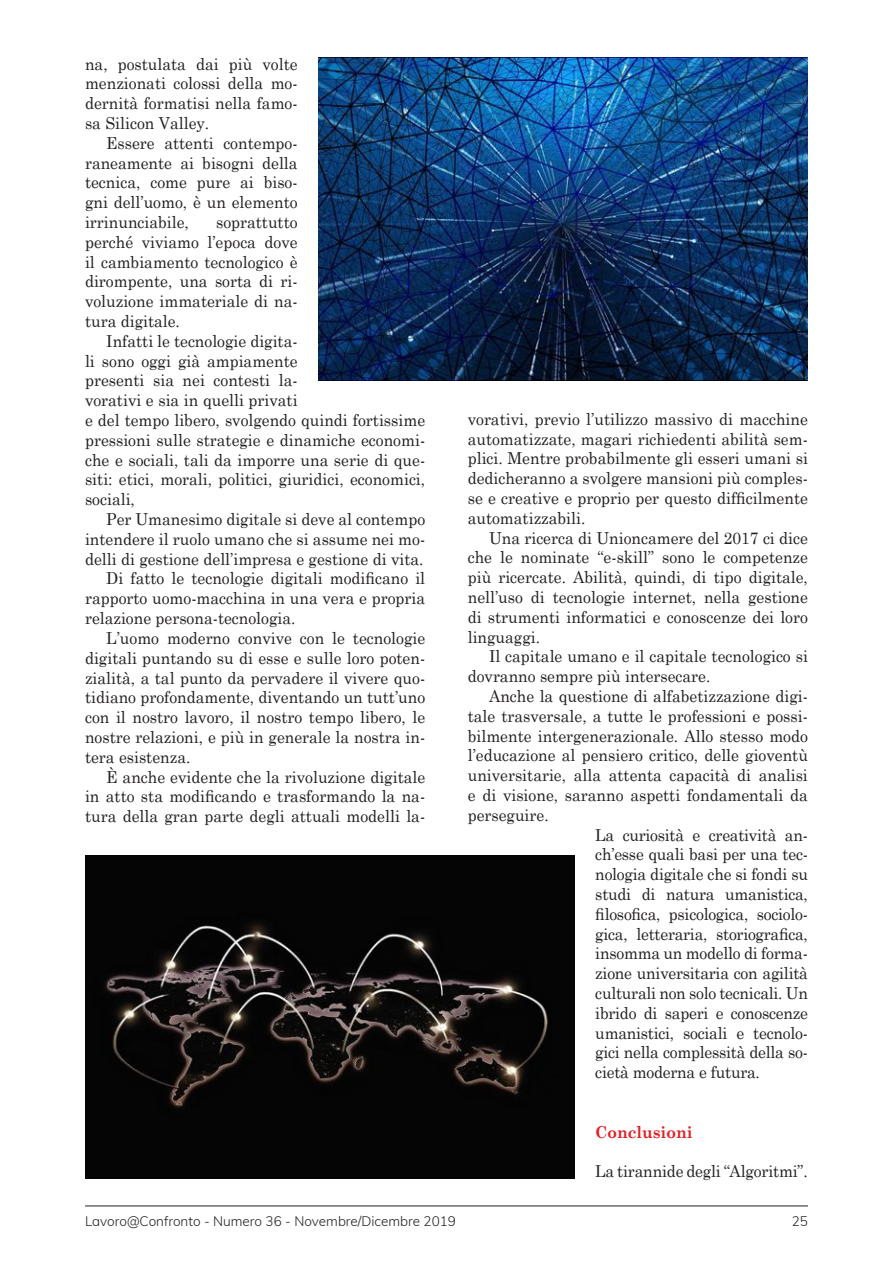
<style>
.page{position:relative;width:893px;height:1263px;background:#fff}
.page>*{position:absolute;margin:0;border:0;box-sizing:border-box;transform-origin:0 0}
.t1{font:16.5px/19.8px "Century Schoolbook";color:#231f20;text-align:justify;scale:.95 1}
.t2{font:700 16.5px "Century Schoolbook";color:#e21f26;scale:.95 1}
.t3{font:300 13.5px "Muli";color:#231f20}
</style>
<div class="page">
<hr style="left:85px;top:1205px;width:723px;height:1px;background:#231f20">
<img style="left:319px;top:57px;width:489px;height:324px">
<img style="left:85px;top:855px;width:489px;height:323px">
<p class="t1" style="left:85px;top:53px;width:225px">na, postulata dai più volte menzionati colossi della mo&shy;dernità formatisi nella famo&shy;sa Silicon Valley.</p>
<p class="t1" style="left:85px;top:133px;width:225px;text-indent:21px">Essere attenti contempo&shy;raneamente ai bisogni della tecnica, come pure ai biso&shy;gni dell’uomo, è un elemento irrinunciabile,</p>
<p class="t1" style="left:85px;top:212px;width:225px;text-indent:131px">soprattutto perché viviamo l’epoca dove il cambiamento tecnologico è dirompente, una sorta di ri&shy;voluzione immateriale di na&shy;tura digitale.</p>
<p class="t1" style="left:85px;top:331px;width:360px;text-align:left;text-indent:21px">Infatti le tecnologie digita-<br>li sono oggi già ampiamente<br>presenti sia nei contesti la-<br>vorativi e sia in quelli privati<br>e del tempo libero, svolgendo quindi fortissime pressioni sulle strategie e dinamiche economi&shy;che e sociali, tali da imporre una serie di que&shy;siti: etici, morali, politici, giuridici, economici, sociali,</p>
<p class="t1" style="left:106px;top:509px;width:337px">Per Umanesimo digitale si deve al contempo</p>
<p class="t1" style="left:85px;top:529px;width:360px">intendere il ruolo umano che si assume nei mo-</p>
<p class="t1" style="left:85px;top:548px;width:358px">delli di gestione dell’impresa e gestione di vita.</p>
<p class="t1" style="left:106px;top:568px;width:337px">Di fatto le tecnologie digitali modificano il</p>
<p class="t1" style="left:85px;top:588px;width:360px">rapporto uomo-macchina in una vera e propria</p>
<p class="t1" style="left:85px;top:608px;width:223px">relazione persona-tecnologia.</p>
<p class="t1" style="left:106px;top:628px;width:337px">L’uomo moderno convive con le tecnologie</p>
<p class="t1" style="left:85px;top:647px;width:360px">digitali puntando su di esse e sulle loro poten-</p>
<p class="t1" style="left:85px;top:667px;width:360px">zialità, a tal punto da pervadere il vivere quo-</p>
<p class="t1" style="left:85px;top:687px;width:360px">tidiano profondamente, diventando un tutt’uno</p>
<p class="t1" style="left:85px;top:707px;width:360px">con il nostro lavoro, il nostro tempo libero, le</p>
<p class="t1" style="left:85px;top:727px;width:360px">nostre relazioni, e più in generale la nostra in-</p>
<p class="t1" style="left:85px;top:746px;width:112px">tera esistenza.</p>
<p class="t1" style="left:106px;top:766px;width:337px">È anche evidente che la rivoluzione digitale</p>
<p class="t1" style="left:85px;top:786px;width:360px">in atto sta modificando e trasformando la na-</p>
<p class="t1" style="left:85px;top:806px;width:360px">tura della gran parte degli attuali modelli la-</p>
<p class="t1" style="left:468px;top:408px;width:360px">vorativi, previo l’utilizzo massivo di macchine automatizzate, magari richiedenti abilità sem&shy;plici. Mentre probabilmente gli esseri umani si dedicheranno a svolgere mansioni più comples&shy;se e creative e proprio per questo difficilmente automatizzabili.</p>
<p class="t1" style="left:468px;top:527px;width:360px;text-indent:21px">Una ricerca di Unioncamere del 2017 ci dice che le nominate “e-skill” sono le competenze più ricercate. Abilità, quindi, di tipo digitale, nell’uso di tecnologie internet, nella gestione di strumenti informatici e conoscenze dei loro linguaggi.</p>
<p class="t1" style="left:468px;top:646px;width:360px;text-indent:21px">Il capitale umano e il capitale tecnologico si dovranno sempre più intersecare.</p>
<p class="t1" style="left:489px;top:686px;width:337px">Anche la questione di alfabetizzazione digi-</p>
<p class="t1" style="left:468px;top:705px;width:360px">tale trasversale, a tutte le professioni e possi-</p>
<p class="t1" style="left:468px;top:725px;width:360px">bilmente intergenerazionale. Allo stesso modo</p>
<p class="t1" style="left:468px;top:745px;width:360px">l’educazione al pensiero critico, delle gioventù</p>
<p class="t1" style="left:468px;top:765px;width:360px">universitarie, alla attenta capacità di analisi</p>
<p class="t1" style="left:468px;top:785px;width:360px">e di visione, saranno aspetti fondamentali da</p>
<p class="t1" style="left:468px;top:804px;width:87px">perseguire.</p>
<p class="t1" style="left:595px;top:824px;width:225px">La curiosità e creatività an-</p>
<p class="t1" style="left:595px;top:844px;width:225px">ch’esse quali basi per una tec-</p>
<p class="t1" style="left:595px;top:864px;width:225px">nologia digitale che si fondi su</p>
<p class="t1" style="left:595px;top:884px;width:225px">studi di natura umanistica,</p>
<p class="t1" style="left:595px;top:903px;width:225px">filosofica, psicologica, sociolo-</p>
<p class="t1" style="left:595px;top:923px;width:225px">gica, letteraria, storiografica,</p>
<p class="t1" style="left:595px;top:943px;width:225px">insomma un modello di forma-</p>
<p class="t1" style="left:595px;top:963px;width:225px">zione universitaria con agilità</p>
<p class="t1" style="left:595px;top:983px;width:225px">culturali non solo tecnicali. Un</p>
<p class="t1" style="left:595px;top:1002px;width:225px">ibrido di saperi e conoscenze</p>
<p class="t1" style="left:595px;top:1022px;width:225px">umanistici, sociali e tecnolo-</p>
<p class="t1" style="left:595px;top:1042px;width:225px">gici nella complessità della so-</p>
<p class="t1" style="left:595px;top:1062px;width:175px">cietà moderna e futura.</p>
<p class="t2" style="left:595px;top:1121px;width:104px">Conclusioni</p>
<p class="t1" style="left:595px;top:1161px;width:225px">La tirannide degli “Algoritmi”.</p>
<p class="t3" style="left:85px;top:1212px;width:372px">Lavoro@Confronto - Numero 36 - Novembre/Dicembre 2019</p>
<p class="t3" style="left:792px;top:1212px;width:18px">25</p>
</div>
